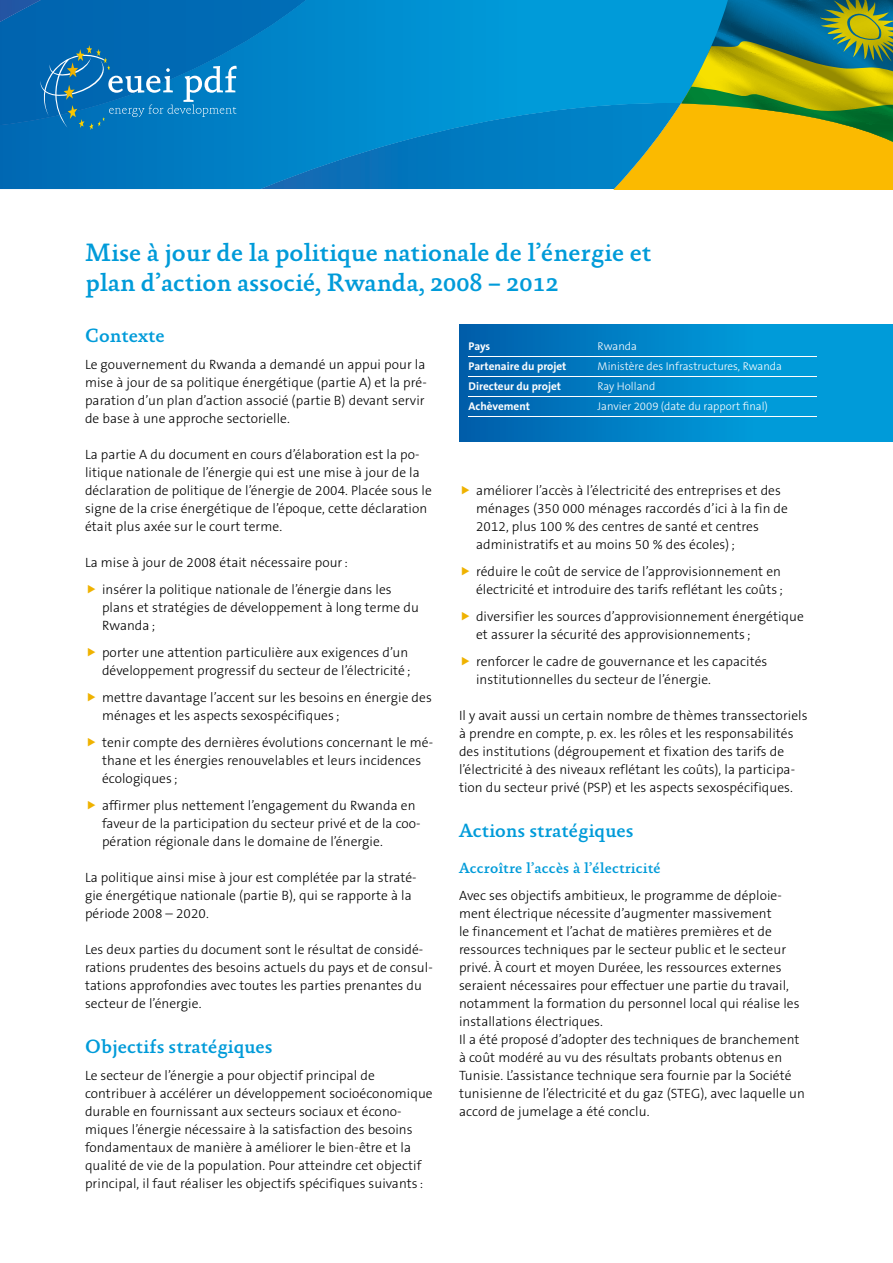
<style>
.page{position:relative;width:893px;height:1263px;background:#fff}
.page>*{position:absolute;margin:0;border:0;box-sizing:border-box;transform-origin:0 0}
.t1{font:500 25.5px/30px "Absara OT";color:#009bd9}
.t2{font:500 19.5px "Absara OT";color:#009bd9}
.t3{font:500 15px "Absara OT";letter-spacing:.01em;color:#009bd9}
.t4{font:300 13.5px/18px "The Sans B3";letter-spacing:.005em;color:#000}
.t5{font:300 11.25px "The Sans B3";color:#fff}
.t6{font:700 11.25px "The Sans B7";color:#fff}
</style>
<div class="page">
<svg style="left:459px;top:324px;width:434px;height:117px;background:#0387c9"></svg>
<div style="left:729px;top:142px;width:164px;height:47px;background:#fbba00"></div>
<svg style="left:0;top:0;width:729px;height:189px;background:#0e8abf"></svg>
<svg style="left:0;top:0;width:306px;height:130px;background:#0c75b8"></svg>
<hr style="left:469px;top:357px;width:348px;height:1px;background:#fff">
<hr style="left:469px;top:377px;width:348px;height:1px;background:#fff">
<hr style="left:469px;top:396px;width:348px;height:1px;background:#fff">
<hr style="left:469px;top:416px;width:348px;height:1px;background:#fff">
<svg style="left:681px;top:0;width:212px;height:142px;background:#76983e"></svg>
<h1 class="t1" style="left:85px;top:238px;width:568px">Mise à jour de la politique nationale de l’énergie et plan d’action associé, Rwanda, 2008 – 2012</h1>
<h2 class="t2" style="left:85px;top:324px;width:81px">Contexte</h2>
<p class="t4" style="left:85px;top:356px;width:343px">Le gouvernement du Rwanda a demandé un appui pour la mise à jour de sa politique énergétique (partie A) et la pré&shy;paration d’un plan d’action associé (partie B) devant servir de base à une approche sectorielle.</p>
<p class="t4" style="left:85px;top:446px;width:348px">La partie A du document en cours d’élaboration est la po&shy;litique nationale de l’énergie qui est une mise à jour de la déclaration de politique de l’énergie de 2004. Placée sous le signe de la crise énergétique de l’époque, cette déclaration était plus axée sur le court terme.</p>
<p class="t4" style="left:102px;top:549px;width:291px;line-height:27px;text-indent:-17px">La mise à jour de 2008 était nécessaire pour : insérer la politique nationale de l’énergie dans les</p>
<p class="t4" style="left:102px;top:599px;width:318px">plans et stratégies de développement à long terme du<br>Rwanda ;</p>
<p class="t4" style="left:102px;top:644px;width:310px">porter une attention particulière aux exigences d’un développement progressif du secteur de l’électricité ;</p>
<p class="t4" style="left:102px;top:689px;width:331px">mettre davantage l’accent sur les besoins en énergie des ménages et les aspects sexospécifiques ;</p>
<p class="t4" style="left:102px;top:734px;width:332px">tenir compte des dernières évolutions concernant le mé&shy;thane et les énergies renouvelables et leurs incidences écologiques ;</p>
<p class="t4" style="left:102px;top:797px;width:320px">affirmer plus nettement l’engagement du Rwanda en faveur de la participation du secteur privé et de la coo&shy;pération régionale dans le domaine de l’énergie.</p>
<p class="t4" style="left:85px;top:869px;width:333px">La politique ainsi mise à jour est complétée par la straté&shy;gie énergétique nationale (partie B), qui se rapporte à la période 2008 – 2020.</p>
<p class="t4" style="left:85px;top:941px;width:349px">Les deux parties du document sont le résultat de considé&shy;rations prudentes des besoins actuels du pays et de consul&shy;tations approfondies avec toutes les parties prenantes du secteur de l’énergie.</p>
<h2 class="t2" style="left:85px;top:1035px;width:189px">Objectifs stratégiques</h2>
<p class="t4" style="left:85px;top:1067px;width:349px">Le secteur de l’énergie a pour objectif principal de contribuer à accélérer un développement socioéconomique durable en fournissant aux secteurs sociaux et écono&shy;miques l’énergie nécessaire à la satisfaction des besoins fondamentaux de manière à améliorer le bien-être et la qualité de vie de la population. Pour atteindre cet objectif principal, il faut réaliser les objectifs spécifiques suivants :</p>
<p class="t6" style="left:469px;top:340px;width:23px">Pays</p>
<p class="t5" style="left:598px;top:340px;width:41px">Rwanda</p>
<p class="t6" style="left:469px;top:360px;width:99px">Partenaire du projet</p>
<p class="t5" style="left:598px;top:360px;width:186px">Ministère des Infrastructures, Rwanda</p>
<p class="t6" style="left:469px;top:380px;width:94px">Directeur du projet</p>
<p class="t5" style="left:598px;top:380px;width:59px">Ray Holland</p>
<p class="t6" style="left:469px;top:400px;width:63px">Achèvement</p>
<p class="t5" style="left:598px;top:400px;width:172px">Janvier 2009 (date du rapport final)</p>
<p class="t4" style="left:476px;top:482px;width:313px">améliorer l’accès à l’électricité des entreprises et des ménages (350 000 ménages raccordés d’ici à la fin de 2012, plus 100 % des centres de santé et centres administratifs et au moins 50 % des écoles) ;</p>
<p class="t4" style="left:476px;top:563px;width:308px">réduire le coût de service de l’approvisionnement en électricité et introduire des tarifs reflétant les coûts ;</p>
<p class="t4" style="left:476px;top:608px;width:329px">diversifier les sources d’approvisionnement énergétique et assurer la sécurité des approvisionnements ;</p>
<p class="t4" style="left:476px;top:653px;width:293px">renforcer le cadre de gouvernance et les capacités institutionnelles du secteur de l’énergie.</p>
<p class="t4" style="left:459px;top:707px;width:350px">Il y avait aussi un certain nombre de thèmes transsectoriels à prendre en compte, p. ex. les rôles et les responsabilités des institutions (dégroupement et fixation des tarifs de l’électricité à des niveaux reflétant les coûts), la participa&shy;tion du secteur privé (PSP) et les aspects sexospécifiques.</p>
<h2 class="t2" style="left:459px;top:819px;width:176px">Actions stratégiques</h2>
<p class="t3" style="left:459px;top:859px;width:203px">Accroître l’accès à l’électricité</p>
<p class="t4" style="left:459px;top:887px;width:347px">Avec ses objectifs ambitieux, le programme de déploie&shy;ment électrique nécessite d’augmenter massivement<br>le financement et l’achat de matières premières et de ressources techniques par le secteur public et le secteur privé. À court et moyen Duréee, les ressources externes seraient nécessaires pour effectuer une partie du travail, notamment la formation du personnel local qui réalise les installations électriques.<br>Il a été proposé d’adopter des techniques de branchement à coût modéré au vu des résultats probants obtenus en Tunisie. L’assistance technique sera fournie par la Société tunisienne de l’électricité et du gaz (STEG), avec laquelle un accord de jumelage a été conclu.</p>
</div>
